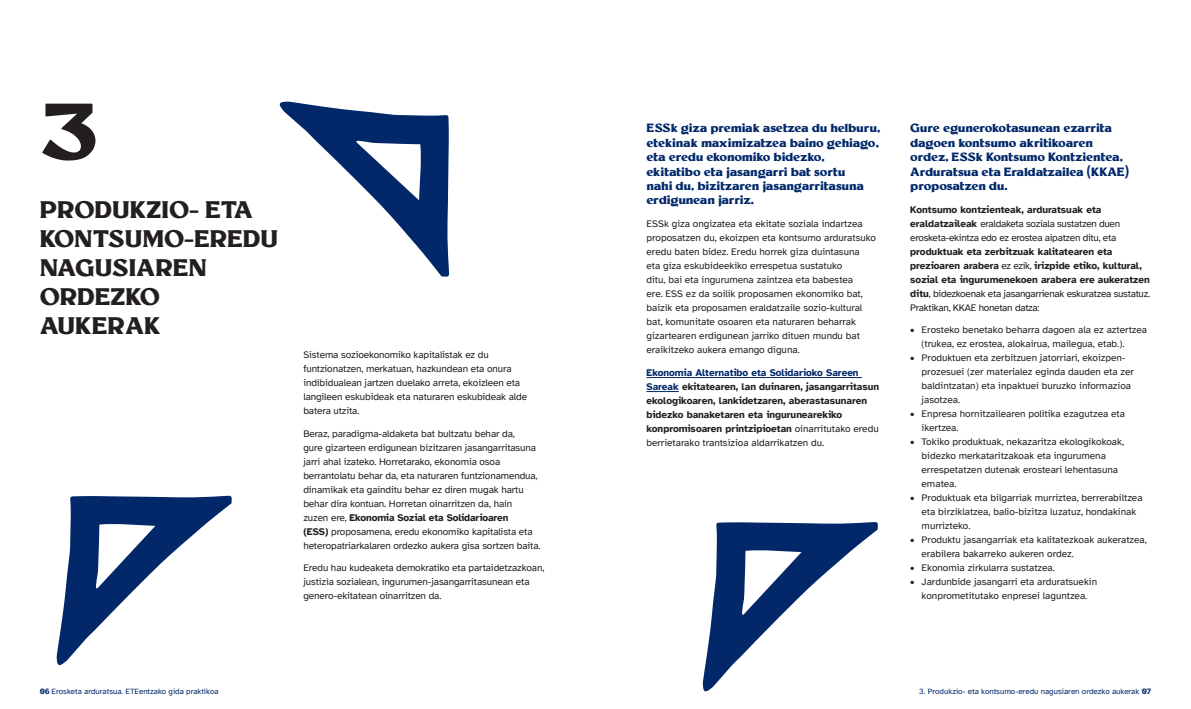
<style>
.page{position:relative;width:1191px;height:709px;background:#fff}
.page>*{position:absolute;margin:0;border:0;box-sizing:border-box;transform-origin:0 0}
.t1{font:80px "Millik";color:#231f20}
.t2{font:24px/28.8px "Millik";color:#231f20}
.t3{font:12px/14.4px "Millik";letter-spacing:-.025em;color:#02286a}
.t4{font:10px/14px "Atkinson Hyperlegible";color:#231f20}
.t5{font:700 10px/14px "Atkinson Hyperlegible";color:#231f20}
.t6{font:8px "Atkinson Hyperlegible";color:#02286a}
.s1{font-weight:700}
.s2{color:#02286a}
.s3{font-weight:400}
</style>
<div class="page">
<svg style="left:279px;top:101px;width:170px;height:176px"></svg>
<svg style="left:702px;top:522px;width:176px;height:170px"></svg>
<svg style="left:57px;top:495px;width:175px;height:171px"></svg>
<hr style="left:646px;top:377px;width:216px;height:1px;background:#02286a">
<hr style="left:646px;top:391px;width:33px;height:1px;background:#02286a">
<p class="t1" style="left:40px;top:86px;width:60px">3</p>
<p class="t2" style="left:40px;top:196px;width:240px">PRODUKZIO- ETA<br>KONTSUMO-EREDU<br>NAGUSIAREN<br>ORDEZKO<br>AUKERAK</p>
<p class="t4" style="left:303px;top:348px;width:225px">Sistema sozioekonomiko kapitalistak ez du funtzionatzen, merkatuan, hazkundean eta onura indibidualean jartzen duelako arreta, ekoizleen eta langileen eskubideak eta naturaren eskubideak alde batera utzita.</p>
<p class="t4" style="left:303px;top:426px;width:239px">Beraz, paradigma-aldaketa bat bultzatu behar da,<br>gure gizarteen erdigunean bizitzaren jasangarritasuna jarri ahal izateko. Horretarako, ekonomia osoa berrantolatu behar da, eta naturaren funtzionamendua, dinamikak eta gainditu behar ez diren mugak hartu behar dira kontuan. Horretan oinarritzen da, hain<br>zuzen ere, <span class="s1">Ekonomia Sozial eta Solidarioaren<br>(ESS)</span> proposamena, eredu ekonomiko kapitalista eta heteropatriarkalaren ordezko aukera gisa sortzen baita.</p>
<p class="t4" style="left:303px;top:561px;width:242px">Eredu hau kudeaketa demokratiko eta partaidetzazkoan, justizia sozialean, ingurumen-jasangarritasunean eta genero-ekitatean oinarritzen da.</p>
<p class="t3" style="left:646px;top:121px;width:235px">ESSk giza premiak asetzea du helburu, etekinak maximizatzea baino gehiago, eta eredu ekonomiko bidezko, ekitatibo eta jasangarri bat sortu<br>nahi du, bizitzaren jasangarritasuna erdigunean jarriz.</p>
<p class="t4" style="left:646px;top:217px;width:231px">ESSk giza ongizatea eta ekitate soziala indartzea proposatzen du, ekoizpen eta kontsumo arduratsuko eredu baten bidez. Eredu horrek giza duintasuna eta giza eskubideekiko errespetua sustatuko<br>ditu, bai eta ingurumena zaintzea eta babestea<br>ere. ESS ez da soilik proposamen ekonomiko bat, baizik eta proposamen eraldatzaile sozio-kultural bat, komunitate osoaren eta naturaren beharrak gizartearen erdigunean jarriko dituen mundu bat eraikitzeko aukera emango diguna.</p>
<p class="t5" style="left:646px;top:365px;width:234px"><span class="s2">Ekonomia Alternatibo eta Solidarioko Sareen Sareak</span> ekitatearen, lan duinaren, jasangarritasun ekologikoaren, lankidetzaren, aberastasunaren bidezko banaketaren eta ingurunearekiko konpromisoaren printzipioetan <span class="s3">oinarritutako eredu berrietarako trantsizioa aldarrikatzen du.</span></p>
<p class="t3" style="left:910px;top:121px;width:220px">Gure egunerokotasunean ezarrita dagoen kontsumo akritikoaren ordez, ESSk Kontsumo Kontzientea,<br>Arduratsua eta Eraldatzailea (KKAE) proposatzen du.</p>
<p class="t5" style="left:910px;top:202px;width:241px">Kontsumo kontzienteak, arduratsuak eta eraldatzaileak <span class="s3">eraldaketa soziala sustatzen duen erosketa-ekintza edo ez erostea aipatzen ditu, eta </span>produktuak eta zerbitzuak kalitatearen eta prezioaren arabera <span class="s3">ez ezik,</span> irizpide etiko, kultural, sozial eta ingurumenekoen arabera ere aukeratzen ditu<span class="s3">, bidezkoenak eta jasangarrienak eskuratzea sustatuz.<br>Praktikan, KKAE honetan datza:</span></p>
<p class="t4" style="left:921px;top:323px;width:227px;text-indent:-11px">• Erosteko benetako beharra dagoen ala ez aztertzea (trukea, ez erostea, alokairua, mailegua, etab.).</p>
<p class="t4" style="left:921px;top:351px;width:214px;text-indent:-11px">• Produktuen eta zerbitzuen jatorriari, ekoizpen&shy;prozesuei (zer materialez eginda dauden eta zer baldintzatan) eta inpaktuei buruzko informazioa jasotzea.</p>
<p class="t4" style="left:921px;top:407px;width:205px;text-indent:-11px">• Enpresa hornitzailearen politika ezagutzea eta ikertzea.</p>
<p class="t4" style="left:921px;top:435px;width:204px;text-indent:-11px">• Tokiko produktuak, nekazaritza ekologikokoak, bidezko merkataritzakoak eta ingurumena errespetatzen dutenak erosteari lehentasuna ematea.</p>
<p class="t4" style="left:921px;top:491px;width:222px;text-indent:-11px">• Produktuak eta bilgarriak murriztea, berrerabiltzea eta birziklatzea, balio-bizitza luzatuz, hondakinak murrizteko.</p>
<p class="t4" style="left:921px;top:533px;width:227px;text-indent:-11px">• Produktu jasangarriak eta kalitatezkoak aukeratzea, erabilera bakarreko aukeren ordez.</p>
<p class="t4" style="left:910px;top:561px;width:146px">• Ekonomia zirkularra sustatzea.</p>
<p class="t4" style="left:910px;top:575px;width:188px;text-align:center">• Jardunbide jasangarri eta arduratsuekin konprometitutako enpresei laguntzea.</p>
<p class="t6" style="left:40px;top:686px;width:180px"><span class="s1">06</span> Erosketa arduratsua. ETEentzako gida praktikoa</p>
<p class="t6" style="left:919px;top:686px;width:234px">3. Produkzio- eta kontsumo-eredu nagusiaren ordezko aukerak <span class="s1">07</span></p>
</div>
